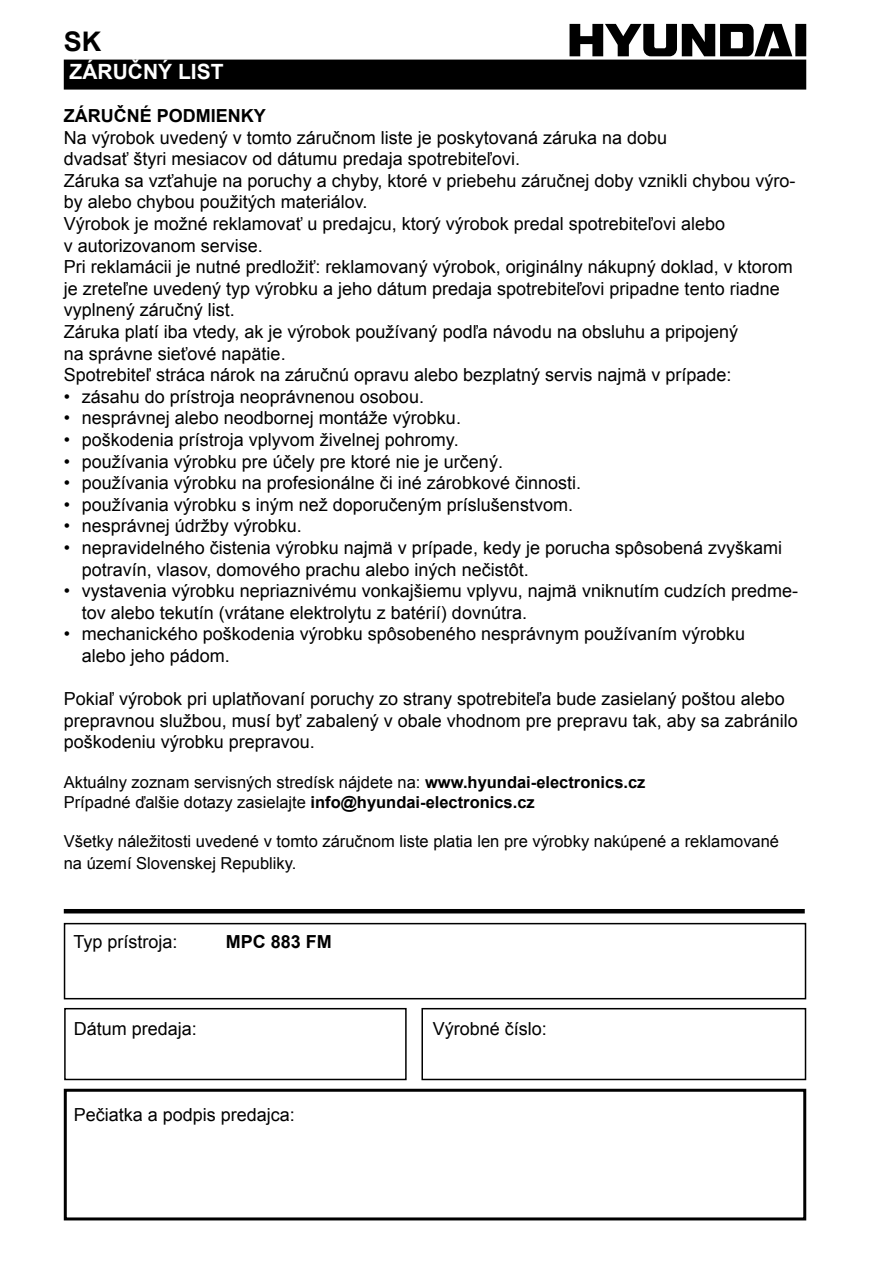
<style>
.page{position:relative;width:893px;height:1263px;background:#fff}
.page>*{position:absolute;margin:0;border:0;box-sizing:border-box;transform-origin:0 0}
.t1{font:700 27px "Arial";color:#000}
.t2{font:700 21px "Arial";color:#fff}
.t3{font:18px/21.6px "Arial";color:#000}
.t4{font:700 18px "Arial";color:#000}
.t5{font:16.5px/19.8px "Arial";color:#000}
.s1{font-weight:700}
</style>
<div class="page">
<div style="left:64px;top:1089px;width:742px;height:131px;border:3px solid #000"></div>
<div style="left:64px;top:1008px;width:343px;height:72px;border:2px solid #000"></div>
<div style="left:421px;top:1008px;width:385px;height:72px;border:2px solid #000"></div>
<div style="left:64px;top:923px;width:742px;height:76px;border:2px solid #000"></div>
<div style="left:64px;top:60px;width:742px;height:30px;background:#000"></div>
<hr style="left:64px;top:909px;width:741px;height:4px;background:#000">
<svg style="left:570px;top:24px;width:236px;height:32px"></svg>
<h1 class="t1" style="left:64px;top:23px;width:39px">SK</h1>
<p class="t2" style="left:70px;top:58px;width:29px">Záručn</p>
<p class="t2" style="left:158px;top:58px;width:57px">ý list</p>
<p class="t4" style="left:64px;top:104px;width:203px">ZÁRUČNÉ PODMIENKY</p>
<p class="t3" style="left:64px;top:127px;width:733px">Na výrobok uvedený v tomto záručnom liste je poskytovaná záruka na dobu<br>dvadsať štyri mesiacov od dátumu predaja spotrebiteľovi.<br>Záruka sa vzťahuje na poruchy a chyby, ktoré v priebehu záručnej doby vznikli chybou výro&shy;by alebo chybou použitých materiálov.<br>Výrobok je možné reklamovať u predajcu, ktorý výrobok predal spotrebiteľovi alebo<br>v autorizovanom servise.<br>Pri reklamácii je nutné predložiť: reklamovaný výrobok, originálny nákupný doklad, v ktorom je zreteľne uvedený typ výrobku a jeho dátum predaja spotrebiteľovi pripadne tento riadne vyplnený záručný list.<br>Záruka platí iba vtedy, ak je výrobok používaný podľa návodu na obsluhu a pripojený<br>na správne sieťové napätie.<br>Spotrebiteľ stráca nárok na záručnú opravu alebo bezplatný servis najmä v prípade:</p>
<p class="t3" style="left:64px;top:386px;width:362px">• zásahu do prístroja neoprávnenou osobou.</p>
<p class="t3" style="left:64px;top:407px;width:399px">• nesprávnej alebo neodbornej montáže výrobku.</p>
<p class="t3" style="left:64px;top:429px;width:396px">• poškodenia prístroja vplyvom živelnej pohromy.</p>
<p class="t3" style="left:64px;top:451px;width:441px">• používania výrobku pre účely pre ktoré nie je určený.</p>
<p class="t3" style="left:64px;top:472px;width:519px">• používania výrobku na profesionálne či iné zárobkové činnosti.</p>
<p class="t3" style="left:64px;top:494px;width:511px">• používania výrobku s iným než doporučeným príslušenstvom.</p>
<p class="t3" style="left:64px;top:515px;width:240px">• nesprávnej údržby výrobku.</p>
<p class="t3" style="left:82px;top:537px;width:702px;text-indent:-18px">• nepravidelného čistenia výrobku najmä v prípade, kedy je porucha spôsobená zvyškami potravín, vlasov, domového prachu alebo iných nečistôt.</p>
<p class="t3" style="left:82px;top:580px;width:718px;text-indent:-18px">• vystavenia výrobku nepriaznivému vonkajšiemu vplyvu, najmä vniknutím cudzích predme&shy;tov alebo tekutín (vrátane elektrolytu z batérií) dovnútra.</p>
<p class="t3" style="left:82px;top:623px;width:665px;text-indent:-18px">• mechanického poškodenia výrobku spôsobeného nesprávnym používaním výrobku alebo jeho pádom.</p>
<p class="t3" style="left:64px;top:688px;width:736px">Pokiaľ výrobok pri uplatňovaní poruchy zo strany spotrebiteľa bude zasielaný poštou alebo prepravnou službou, musí byť zabalený v obale vhodnom pre prepravu tak, aby sa zabránilo poškodeniu výrobku prepravou.</p>
<p class="t5" style="left:64px;top:772px;width:583px">Aktuálny zoznam servisných stredísk nájdete na: <span class="s1">www.hyundai-electronics.cz<br></span>Prípadné ďalšie dotazy zasielajte <span class="s1">info@hyundai-electronics.cz</span></p>
<p class="t5" style="left:64px;top:831px;width:717px;line-height:21.6px">Všetky náležitosti uvedené v tomto záručnom liste platia len pre výrobky nakúpené a reklamované na území Slovenskej Republiky.</p>
<p class="t3" style="left:73px;top:931px;width:106px">Typ prístroja:</p>
<p class="t4" style="left:226px;top:930px;width:108px">MPC 883 FM</p>
<p class="t3" style="left:74px;top:1018px;width:125px">Dátum predaja:</p>
<p class="t3" style="left:433px;top:1018px;width:116px">Výrobné číslo:</p>
<p class="t3" style="left:74px;top:1104px;width:223px">Pečiatka a podpis predajca:</p>
</div>
